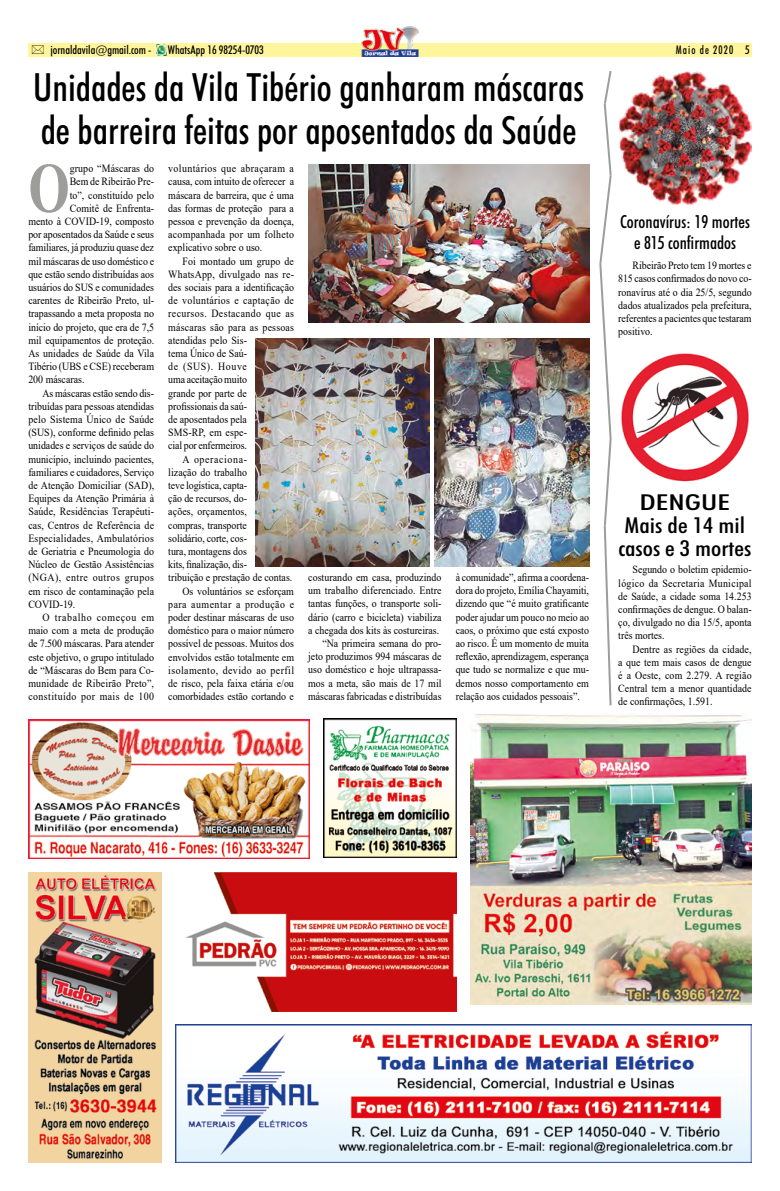
<style>
.page{position:relative;width:780px;height:1191px;background:#fff}
.page>*{position:absolute;margin:0;border:0;box-sizing:border-box;transform-origin:0 0}
.t1{font:700 70.8px "Times New Roman";color:#9d9d9c;scale:.75 1}
.t2{font:500 condensed 39px/43px "Futura BT";color:#000}
.t3{font:500 condensed 22px/23px "Futura BT";color:#000;text-align:center;scale:1.5 1}
.t4{font:500 condensed 18px/21.6px "Futura BT";color:#000;text-align:center}
.t5{font:500 condensed 12px "Futura BT";color:#000}
.t6{font:500 condensed 12px "Futura BT";letter-spacing:.1em;color:#000;scale:.9 1}
.t7{font:11px/13.2px "Times New Roman";color:#000;text-align:justify;scale:.9 1}
.t8{font:11px "Times New Roman";letter-spacing:.04em;color:#000;scale:.9 1}
.t9{font:11px "Times New Roman";letter-spacing:.025em;color:#000;scale:.9 1}
.t10{font:11px "Times New Roman";letter-spacing:.02em;color:#000;scale:.9 1}
.t11{font:11px "Times New Roman";letter-spacing:.06em;color:#000;scale:.9 1}
.t12{font:11px "Times New Roman";letter-spacing:.03em;color:#000;scale:.9 1}
.t13{font:11px "Times New Roman";letter-spacing:.05em;color:#000;scale:.9 1}
.t14{font:11px "Times New Roman";letter-spacing:.045em;color:#000;scale:.9 1}
.t15{font:11px "Times New Roman";letter-spacing:.065em;color:#000;scale:.9 1}
</style>
<div class="page">
<div style="left:28px;top:43px;width:723px;height:14px;background:#fff69b"></div>
<img style="left:361px;top:26px;width:57px;height:31px">
<svg style="left:156px;top:45px;width:11px;height:10px"></svg>
<img style="left:185px;top:872px;width:271px;height:139px">
<img style="left:470px;top:714px;width:281px;height:290px">
<img style="left:28px;top:719px;width:281px;height:139px">
<img style="left:28px;top:872px;width:134px;height:290px">
<img style="left:176px;top:1024px;width:575px;height:138px">
<img style="left:323px;top:718px;width:134px;height:139px">
<img style="left:621px;top:353px;width:128px;height:129px">
<img style="left:618px;top:71px;width:133px;height:134px">
<svg style="left:599px;top:71px;width:13px;height:635px"></svg>
<img style="left:308px;top:164px;width:281px;height:158px">
<img style="left:434px;top:338px;width:155px;height:228px">
<img style="left:255px;top:338px;width:174px;height:228px">
<p class="t5" style="left:50px;top:43px;width:103px">jornaldavila@gmail.com -</p>
<p class="t5" style="left:168px;top:43px;width:98px">WhatsApp 16 98254-0703</p>
<p class="t6" style="left:675px;top:43px;width:84px">Maio de 2020 5</p>
<h2 class="t2" style="left:33px;top:66px;width:552px">Unidades da Vila Tibério ganharam máscaras de barreira feitas por aposentados da Saúde</h2>
<h1 class="t1" style="left:28px;top:137px;width:57px">O</h1>
<p class="t7" style="left:70px;top:161px;width:95px">grupo “Máscaras do</p>
<p class="t7" style="left:70px;top:175px;width:95px">Bem de Ribeirão Pre-</p>
<p class="t7" style="left:70px;top:188px;width:95px">to”, constituído pelo</p>
<p class="t7" style="left:70px;top:201px;width:95px">Comitê de Enfrenta-</p>
<p class="t7" style="left:28px;top:214px;width:141px">mento à COVID-19, composto</p>
<p class="t7" style="left:28px;top:227px;width:141px">por aposentados da Saúde e seus</p>
<p class="t7" style="left:28px;top:241px;width:141px">familiares, já produziu quase dez</p>
<p class="t7" style="left:28px;top:254px;width:141px">mil máscaras de uso doméstico e</p>
<p class="t7" style="left:28px;top:267px;width:141px">que estão sendo distribuídas aos</p>
<p class="t7" style="left:28px;top:280px;width:141px">usuários do SUS e comunidades</p>
<p class="t7" style="left:28px;top:293px;width:141px">carentes de Ribeirão Preto, ul-</p>
<p class="t7" style="left:28px;top:307px;width:141px">trapassando a meta proposta no</p>
<p class="t7" style="left:28px;top:320px;width:141px">início do projeto, que era de 7,5</p>
<p class="t7" style="left:28px;top:333px;width:141px">mil equipamentos de proteção.</p>
<p class="t7" style="left:28px;top:346px;width:141px">As unidades de Saúde da Vila</p>
<p class="t7" style="left:28px;top:359px;width:141px">Tibério (UBS e CSE) receberam</p>
<p class="t7" style="left:28px;top:373px;width:64px">200 máscaras.</p>
<p class="t7" style="left:43px;top:386px;width:125px">As máscaras estão sendo dis-</p>
<p class="t7" style="left:28px;top:399px;width:141px">tribuídas para pessoas atendidas</p>
<p class="t10" style="left:28px;top:411px;width:141px">pelo Sistema Único de Saúde</p>
<p class="t7" style="left:28px;top:425px;width:141px">(SUS), conforme definido pelas</p>
<p class="t7" style="left:28px;top:439px;width:141px">unidades e serviços de saúde do</p>
<p class="t7" style="left:28px;top:452px;width:141px">município, incluindo pacientes,</p>
<p class="t7" style="left:28px;top:465px;width:141px">familiares e cuidadores, Serviço</p>
<p class="t7" style="left:28px;top:478px;width:141px">de Atenção Domiciliar (SAD),</p>
<p class="t7" style="left:28px;top:491px;width:141px">Equipes da Atenção Primária à</p>
<p class="t7" style="left:28px;top:505px;width:141px">Saúde, Residências Terapêuti-</p>
<p class="t7" style="left:28px;top:518px;width:141px">cas, Centros de Referência de</p>
<p class="t9" style="left:28px;top:530px;width:141px">Especialidades, Ambulatórios</p>
<p class="t7" style="left:28px;top:544px;width:141px">de Geriatria e Pneumologia do</p>
<p class="t7" style="left:28px;top:557px;width:141px">Núcleo de Gestão Assistências</p>
<p class="t13" style="left:28px;top:570px;width:141px">(NGA), entre outros grupos</p>
<p class="t7" style="left:28px;top:584px;width:141px">em risco de contaminação pela</p>
<p class="t7" style="left:28px;top:597px;width:54px">COVID-19.</p>
<p class="t15" style="left:43px;top:609px;width:125px">O trabalho começou em</p>
<p class="t7" style="left:28px;top:623px;width:141px">maio com a meta de produção</p>
<p class="t7" style="left:28px;top:637px;width:141px">de 7.500 máscaras. Para atender</p>
<p class="t7" style="left:28px;top:650px;width:141px">este objetivo, o grupo intitulado</p>
<p class="t7" style="left:28px;top:663px;width:141px">de “Máscaras do Bem para Co-</p>
<p class="t7" style="left:28px;top:676px;width:141px">munidade de Ribeirão Preto”,</p>
<p class="t8" style="left:28px;top:689px;width:141px">constituído por mais de 100</p>
<p class="t7" style="left:168px;top:161px;width:141px">voluntários que abraçaram a causa, com intuito de oferecer a máscara de barreira, que é uma das formas de proteção para a pessoa e prevenção da doença, acompanhada por um folheto explicativo sobre o uso.</p>
<p class="t7" style="left:182px;top:254px;width:125px">Foi montado um grupo de</p>
<p class="t9" style="left:168px;top:266px;width:141px">WhatsApp, divulgado nas re-</p>
<p class="t7" style="left:168px;top:280px;width:141px">des sociais para a identificação</p>
<p class="t12" style="left:168px;top:293px;width:141px">de voluntários e captação de</p>
<p class="t8" style="left:168px;top:306px;width:141px">recursos. Destacando que as</p>
<p class="t10" style="left:168px;top:319px;width:141px">máscaras são para as pessoas</p>
<p class="t7" style="left:168px;top:333px;width:89px">atendidas pelo Sis-</p>
<p class="t7" style="left:168px;top:346px;width:89px">tema Único de Saú-</p>
<p class="t11" style="left:168px;top:359px;width:89px">de (SUS). Houve</p>
<p class="t7" style="left:168px;top:373px;width:89px">uma aceitação muito</p>
<p class="t7" style="left:168px;top:386px;width:89px">grande por parte de</p>
<p class="t7" style="left:168px;top:399px;width:89px">profissionais da saú-</p>
<p class="t7" style="left:168px;top:412px;width:89px">de aposentados pela</p>
<p class="t7" style="left:168px;top:425px;width:89px">SMS-RP, em espe-</p>
<p class="t7" style="left:168px;top:439px;width:89px">cial por enfermeiros.</p>
<p class="t11" style="left:182px;top:451px;width:73px">A operaciona-</p>
<p class="t7" style="left:168px;top:465px;width:89px">lização do trabalho</p>
<p class="t7" style="left:168px;top:478px;width:89px">teve logística, capta-</p>
<p class="t7" style="left:168px;top:491px;width:89px">ção de recursos, do-</p>
<p class="t7" style="left:168px;top:505px;width:89px">ações, orçamentos,</p>
<p class="t7" style="left:168px;top:518px;width:89px">compras, transporte</p>
<p class="t7" style="left:168px;top:531px;width:89px">solidário, corte, cos-</p>
<p class="t7" style="left:168px;top:544px;width:89px">tura, montagens dos</p>
<p class="t7" style="left:168px;top:557px;width:89px">kits, finalização, dis-</p>
<p class="t7" style="left:168px;top:571px;width:139px">tribuição e prestação de contas.</p>
<p class="t7" style="left:182px;top:584px;width:125px">Os voluntários se esforçam</p>
<p class="t14" style="left:168px;top:596px;width:141px">para aumentar a produção e</p>
<p class="t7" style="left:168px;top:610px;width:141px">poder destinar máscaras de uso</p>
<p class="t7" style="left:168px;top:623px;width:141px">doméstico para o maior número</p>
<p class="t7" style="left:168px;top:637px;width:141px">possível de pessoas. Muitos dos</p>
<p class="t7" style="left:168px;top:650px;width:141px">envolvidos estão totalmente em</p>
<p class="t8" style="left:168px;top:662px;width:141px">isolamento, devido ao perfil</p>
<p class="t7" style="left:168px;top:676px;width:141px">de risco, pela faixa etária e/ou</p>
<p class="t7" style="left:168px;top:689px;width:141px">comorbidades estão cortando e</p>
<p class="t7" style="left:308px;top:570px;width:150px;text-align:right">costurando em casa, produzindo um trabalho diferenciado. Entre tantas funções, o transporte soli&shy;dário (carro e bicicleta) viabiliza a chegada dos kits às costureiras. “Na primeira semana do pro&shy;jeto produzimos 994 máscaras de uso doméstico e hoje ultrapassa&shy;mos a meta, são mais de 17 mil máscaras fabricadas e distribuídas</p>
<p class="t7" style="left:455px;top:570px;width:150px">à comunidade”, afirma a coordena&shy;dora do projeto, Emília Chayamiti, dizendo que “é muito gratificante poder ajudar um pouco no meio ao caos, o próximo que está exposto ao risco. É um momento de muita reflexão, aprendizagem, esperança que tudo se normalize e que mu&shy;demos nosso comportamento em relação aos cuidados pessoais”.</p>
<h3 class="t4" style="left:620px;top:210px;width:131px">Coronavírus: 19 mortes e 815 confirmados</h3>
<p class="t7" style="left:618px;top:258px;width:150px;text-indent:14px">Ribeirão Preto tem 19 mortes e 815 casos confirmados do novo co&shy;ronavírus até o dia 25/5, segundo dados atualizados pela prefeitura, referentes a pacientes que testaram positivo.</p>
<h3 class="t3" style="left:618px;top:490px;width:90px">DENGUE<br>Mais de 14 mil casos e 3 mortes</h3>
<p class="t7" style="left:618px;top:562px;width:150px;text-indent:14px">Segundo o boletim epidemio&shy;lógico da Secretaria Municipal de Saúde, a cidade soma 14.253 confirmações de dengue. O balan&shy;ço, divulgado no dia 15/5, aponta três mortes.</p>
<p class="t7" style="left:618px;top:642px;width:150px;text-indent:14px">Dentre as regiões da cidade, a que tem mais casos de dengue é a Oeste, com 2.279. A região Central tem a menor quantidade de confirmações, 1.591.</p>
</div>
